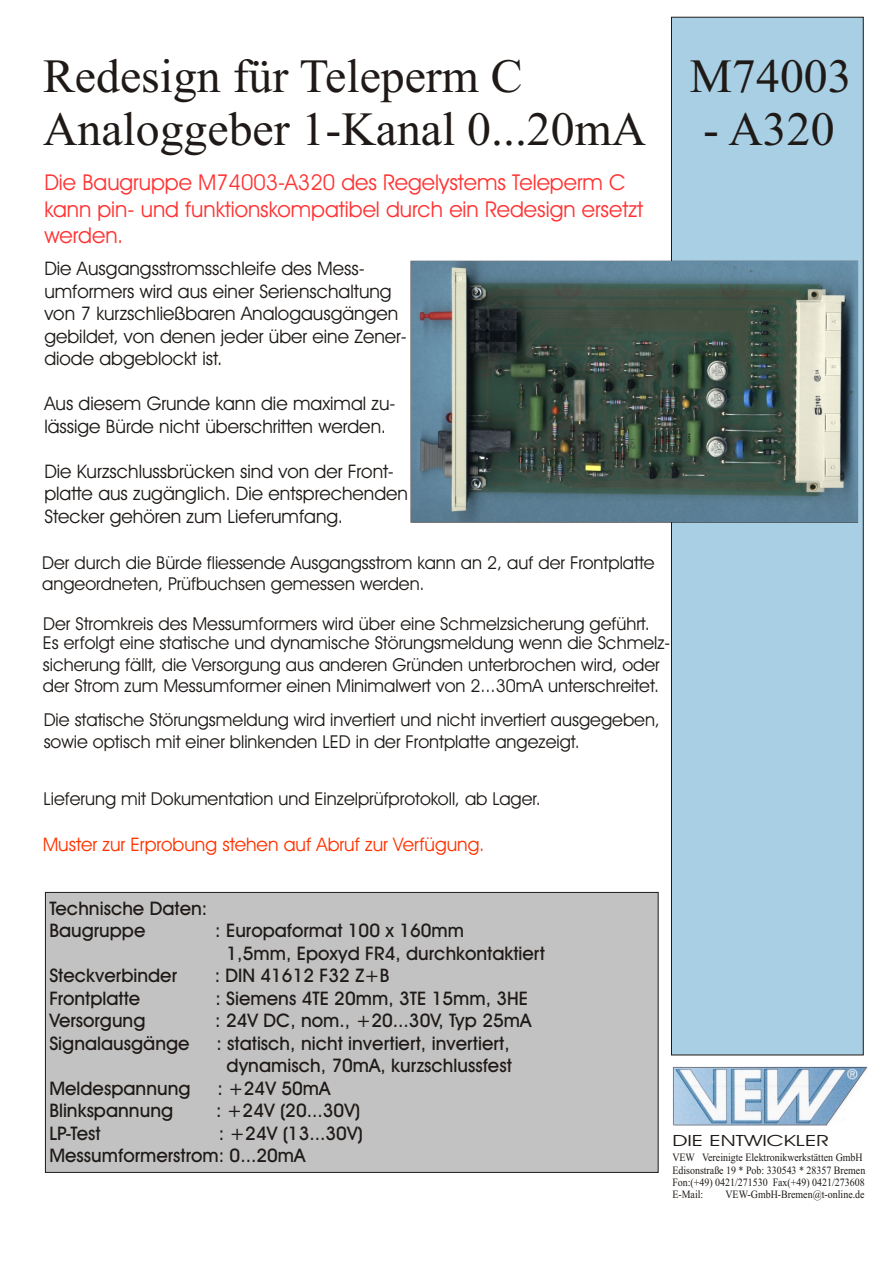
<style>
.page{position:relative;width:894px;height:1263px;background:#fff}
.page>*{position:absolute;margin:0;border:0;box-sizing:border-box;transform-origin:0 0}
.t1{font:47.7px/52.8px "Times New Roman";color:#1f1a17}
.t2{font:21.9px/26.2px "Avant Garde Bk BT";color:#f33}
.t3{font:18.75px/22.5px "Avant Garde Md BT";color:#1f1a17}
.t4{font:18.75px/22.5px "Avant Garde Bk BT";color:#1f1a17}
.t5{font:18.75px "Avant Garde Bk BT";color:#f30}
.t6{font:17.85px/21.5px "Avant Garde Bk BT";color:#1f1a17}
.t7{font:15.45px "Avant Garde Bk BT";color:#1f1a17;scale:1.45 1}
.t8{font:11.1px/12.3px "Times New Roman";color:#1f1a17;scale:.89 1}
</style>
<div class="page">
<div style="left:671px;top:17px;width:192px;height:1038px;background:#a8cfe3;border:1px solid #1f1a17"></div>
<img style="left:673px;top:1066px;width:194px;height:59px">
<div style="left:45px;top:892px;width:613px;height:281px;background:#c2c2c2;border:1px solid #1f1a17"></div>
<img style="left:411px;top:261px;width:446px;height:261px">
<h1 class="t1" style="left:43px;top:54px;width:481px">Redesign für Teleperm C</h1>
<h1 class="t1" style="left:43px;top:54px;width:810px;text-indent:647px">M74003<br>Analoggeber 1-Kanal 0...20mA - A320</h1>
<p class="t2" style="left:44px;top:171px;width:600px">Die Baugruppe M74003-A320 des Regelystems Teleperm C kann pin- und funktionskompatibel durch ein Redesign ersetzt werden.</p>
<p class="t4" style="left:44px;top:259px;width:364px">Die Ausgangsstromsschleife des Mess&shy;umformers wird aus einer Serienschaltung von 7 kurzschließbaren Analogausgängen gebildet, von denen jeder über eine Zener&shy;diode abgeblockt ist.</p>
<p class="t4" style="left:44px;top:394px;width:353px">Aus diesem Grunde kann die maximal zu&shy;lässige Bürde nicht überschritten werden.</p>
<p class="t4" style="left:44px;top:462px;width:365px">Die Kurzschlussbrücken sind von der Front&shy;platte aus zugänglich. Die entsprechenden<br>Stecker gehören zum Lieferumfang.</p>
<p class="t6" style="left:42px;top:553px;width:614px">Der durch die Bürde fliessende Ausgangsstrom kann an 2, auf der Frontplatte angeordneten, Prüfbuchsen gemessen werden.</p>
<p class="t6" style="left:43px;top:615px;width:629px;line-height:19.6px">Der Stromkreis des Messumformers wird über eine Schmelzsicherung geführt.<br>Es erfolgt eine statische und dynamische Störungsmeldung wenn die Schmelz-</p>
<p class="t6" style="left:43px;top:655px;width:618px">sicherung fällt, die Versorgung aus anderen Gründen unterbrochen wird, oder der Strom zum Messumformer einen Minimalwert von 2...30mA unterschreitet.</p>
<p class="t6" style="left:44px;top:711px;width:618px">Die statische Störungsmeldung wird invertiert und nicht invertiert ausgegeben, sowie optisch mit einer blinkenden LED in der Frontplatte angezeigt.</p>
<p class="t6" style="left:43px;top:790px;width:499px">Lieferung mit Dokumentation und Einzelprüfprotokoll, ab Lager.</p>
<p class="t5" style="left:43px;top:837px;width:443px">Muster zur Erprobung stehen auf Abruf zur Verfügung.</p>
<p class="t3" style="left:49px;top:899px;width:159px">Technische Daten:<br>Baugruppe</p>
<p class="t3" style="left:227px;top:921px;width:320px;text-indent:-11px">: Europaformat 100 x 160mm<br>1,5mm, Epoxyd FR4, durchkontaktiert</p>
<p class="t3" style="left:49px;top:966px;width:129px">Steckverbinder</p>
<p class="t3" style="left:215px;top:966px;width:176px">: DIN 41612 F32 Z+B</p>
<p class="t3" style="left:49px;top:989px;width:92px">Frontplatte</p>
<p class="t3" style="left:215px;top:989px;width:314px">: Siemens 4TE 20mm, 3TE 15mm, 3HE</p>
<p class="t3" style="left:49px;top:1011px;width:98px">Versorgung</p>
<p class="t3" style="left:215px;top:1011px;width:318px">: 24V DC, nom., +20...30V, Typ 25mA</p>
<p class="t3" style="left:49px;top:1034px;width:142px">Signalausgänge</p>
<p class="t3" style="left:216px;top:1034px;width:297px;text-align:center">: statisch, nicht invertiert, invertiert, dynamisch, 70mA, kurzschlussfest</p>
<p class="t3" style="left:49px;top:1079px;width:143px">Meldespannung</p>
<p class="t3" style="left:217px;top:1079px;width:115px">: +24V 50mA</p>
<p class="t3" style="left:49px;top:1101px;width:125px">Blinkspannung</p>
<p class="t3" style="left:216px;top:1101px;width:146px">: +24V (20...30V)</p>
<p class="t3" style="left:49px;top:1124px;width:53px">LP-Test</p>
<p class="t3" style="left:49px;top:1124px;width:315px;text-indent:169px">: +24V (13...30V)<br>Messumformerstrom: 0...20mA</p>
<p class="t7" style="left:672px;top:1134px;width:109px">DIE ENTWICKLER</p>
<p class="t8" style="left:672px;top:1153px;width:218px">VEW Vereinigte Elektronikwerkstätten GmbH Edisonstraße 19 * Pob: 330543 * 28357 Bremen Fon:(+49) 0421/271530 Fax(+49) 0421/273608<br>E-Mail:</p>
<p class="t8" style="left:725px;top:1190px;width:158px">VEW-GmbH-Bremen@t-online.de</p>
</div>
